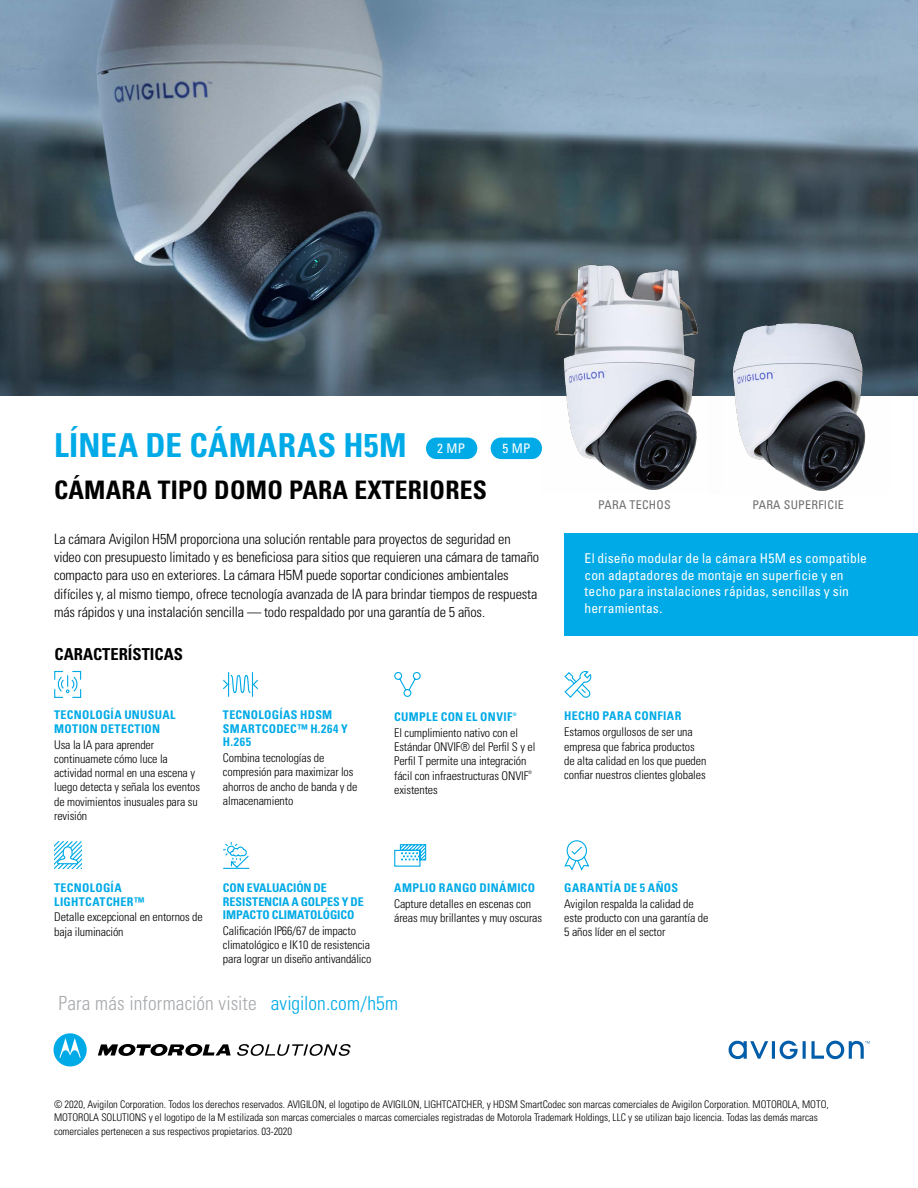
<style>
.page{position:relative;width:918px;height:1188px;background:#fff}
.page>*{position:absolute;margin:0;border:0;box-sizing:border-box;transform-origin:0 0}
.t1{font:700 condensed 33px "Univers LT Std";letter-spacing:.015em;color:#00aae7}
.t2{font:700 condensed 25.5px "Univers LT Std";letter-spacing:.01em;color:#000}
.t3{font:300 condensed 19.5px "Univers LT Std";letter-spacing:.01em;color:#a7a9ac}
.t4{font:700 condensed 16.5px "Univers LT Std";color:#000}
.t5{font:300 condensed 14.25px/18.3px "Univers LT Std";letter-spacing:-.01em;color:#000}
.t6{font:condensed 13.5px/16.5px "Univers LT Std";letter-spacing:.01em;color:#fff}
.t7{font:condensed 13.35px "Univers LT Std";color:#fff}
.t8{font:300 condensed 12px/14.2px "Univers LT Std";letter-spacing:-.01em;color:#000}
.t9{font:700 condensed 12px/13.5px "Univers LT Std";letter-spacing:.02em;color:#00aae7}
.t10{font:700 condensed 12px/13.5px "Univers LT Std";letter-spacing:-.005em;color:#00aae7}
.t11{font:condensed 12px "Univers LT Std";letter-spacing:.02em;color:#6d6e71}
.t12{font:700 condensed 12px "Univers LT Std";letter-spacing:.04em;color:#00aae7}
.t13{font:300 condensed 10.5px/13.5px "Univers LT Std";letter-spacing:-.005em;color:#000}
.t14{font:700 condensed 4.8px "Univers LT Std";color:#00aae7}
.t15{font:300 condensed 4.8px "Univers LT Std";color:#000}
.s1{color:#00aae7}
</style>
<div class="page">
<div style="left:564px;top:533px;width:354px;height:102px;background:#00aae7"></div>
<img style="left:0;top:0;width:918px;height:395px">
<div style="left:426px;top:438px;width:51px;height:21px;background:#00aae7;border-radius:11px"></div>
<div style="left:491px;top:438px;width:51px;height:21px;background:#00aae7;border-radius:11px"></div>
<svg style="left:54px;top:670px;width:28px;height:28px"></svg>
<svg style="left:223px;top:672px;width:35px;height:25px"></svg>
<svg style="left:394px;top:672px;width:27px;height:25px"></svg>
<svg style="left:564px;top:671px;width:28px;height:27px"></svg>
<svg style="left:54px;top:842px;width:27px;height:27px"></svg>
<svg style="left:223px;top:842px;width:27px;height:27px"></svg>
<svg style="left:394px;top:844px;width:33px;height:23px"></svg>
<svg style="left:564px;top:840px;width:26px;height:31px"></svg>
<svg style="left:729px;top:1041px;width:141px;height:18px"></svg>
<svg style="left:98px;top:1044px;width:133px;height:12px"></svg>
<svg style="left:54px;top:1033px;width:33px;height:34px"></svg>
<svg style="left:237px;top:1044px;width:114px;height:12px"></svg>
<img style="left:541px;top:251px;width:180px;height:239px">
<img style="left:709px;top:314px;width:181px;height:177px">
<h1 class="t1" style="left:54px;top:425px;width:354px">LÍNEA DE CÁMARAS H5M</h1>
<h2 class="t2" style="left:54px;top:475px;width:435px">CÁMARA TIPO DOMO PARA EXTERIORES</h2>
<p class="t5" style="left:54px;top:529px;width:487px">La cámara Avigilon H5M proporciona una solución rentable para proyectos de seguridad en video con presupuesto limitado y es beneficiosa para sitios que requieren una cámara de tamaño compacto para uso en exteriores. La cámara H5M puede soportar condiciones ambientales difíciles y, al mismo tiempo, ofrece tecnología avanzada de IA para brindar tiempos de respuesta más rápidos y una instalación sencilla — todo respaldado por una garantía de 5 años.</p>
<p class="t7" style="left:437px;top:440px;width:30px">2 MP</p>
<p class="t7" style="left:502px;top:440px;width:30px">5 MP</p>
<h3 class="t4" style="left:55px;top:644px;width:130px">CARACTERÍSTICAS</h3>
<p class="t9" style="left:54px;top:708px;width:123px">TECNOLOGÍA UNUSUAL<br>MOTION DETECTION</p>
<p class="t8" style="left:54px;top:737px;width:147px">Usa la IA para aprender continuamete cómo luce la actividad normal en una escena y luego detecta y señala los eventos de movimientos inusuales para su revisión</p>
<p class="t9" style="left:223px;top:708px;width:126px">TECNOLOGÍAS HDSM<br>SMARTCODEC™ H.264 Y<br>H.265</p>
<p class="t8" style="left:223px;top:751px;width:136px">Combina tecnologías de compresión para maximizar los ahorros de ancho de banda y de almacenamiento</p>
<p class="t9" style="left:394px;top:710px;width:120px">CUMPLE CON EL ONVIF</p>
<p class="t14" style="left:513px;top:711px;width:5px">®</p>
<p class="t8" style="left:394px;top:726px;width:143px">El cumplimiento nativo con el<br>Estándar ONVIF® del Perfil S y el<br>Perfil T permite una integración fácil con infraestructuras ONVIF</p>
<p class="t15" style="left:528px;top:770px;width:5px">®</p>
<p class="t8" style="left:394px;top:783px;width:45px">existentes</p>
<p class="t11" style="left:598px;top:497px;width:74px">PARA TECHOS</p>
<p class="t11" style="left:753px;top:497px;width:93px">PARA SUPERFICIE</p>
<p class="t6" style="left:585px;top:550px;width:284px">El diseño modular de la cámara H5M es compatible con adaptadores de montaje en superficie y en techo para instalaciones rápidas, sencillas y sin herramientas.</p>
<p class="t9" style="left:564px;top:709px;width:119px">HECHO PARA CONFIAR</p>
<p class="t8" style="left:564px;top:725px;width:144px">Estamos orgullosos de ser una empresa que fabrica productos de alta calidad en los que pueden confiar nuestros clientes globales</p>
<p class="t9" style="left:54px;top:881px;width:92px">TECNOLOGÍA<br>LIGHTCATCHER™</p>
<p class="t8" style="left:54px;top:910px;width:150px">Detalle excepcional en entornos de baja iluminación</p>
<p class="t10" style="left:223px;top:881px;width:142px">CON EVALUACIÓN DE<br>RESISTENCIA A GOLPES Y DE<br>IMPACTO CLIMATOLÓGICO</p>
<p class="t8" style="left:223px;top:924px;width:150px">Calificación IP66/67 de impacto climatológico e IK10 de resistencia para lograr un diseño antivandálico</p>
<p class="t9" style="left:394px;top:881px;width:143px">AMPLIO RANGO DINÁMICO</p>
<p class="t8" style="left:394px;top:897px;width:149px">Capture detalles en escenas con áreas muy brillantes y muy oscuras</p>
<h3 class="t3" style="left:59px;top:992px;width:341px">Para más información visite <span class="s1">avigilon.com/h5m</span></h3>
<p class="t12" style="left:564px;top:880px;width:115px">GARANTÍA DE 5 AÑOS</p>
<p class="t8" style="left:564px;top:897px;width:146px">Avigilon respalda la calidad de este producto con una garantía de<br>5 años líder en el sector</p>
<p class="t13" style="left:54px;top:1097px;width:776px">© 2020, Avigilon Corporation. Todos los derechos reservados. AVIGILON, el logotipo de AVIGILON, LIGHTCATCHER, y HDSM SmartCodec son marcas comerciales de Avigilon Corporation. MOTOROLA, MOTO,<br>MOTOROLA SOLUTIONS y el logotipo de la M estilizada son marcas comerciales o marcas comerciales registradas de Motorola Trademark Holdings, LLC y se utilizan bajo licencia. Todas las demás marcas comerciales pertenecen a sus respectivos propietarios. 03-2020</p>
</div>
